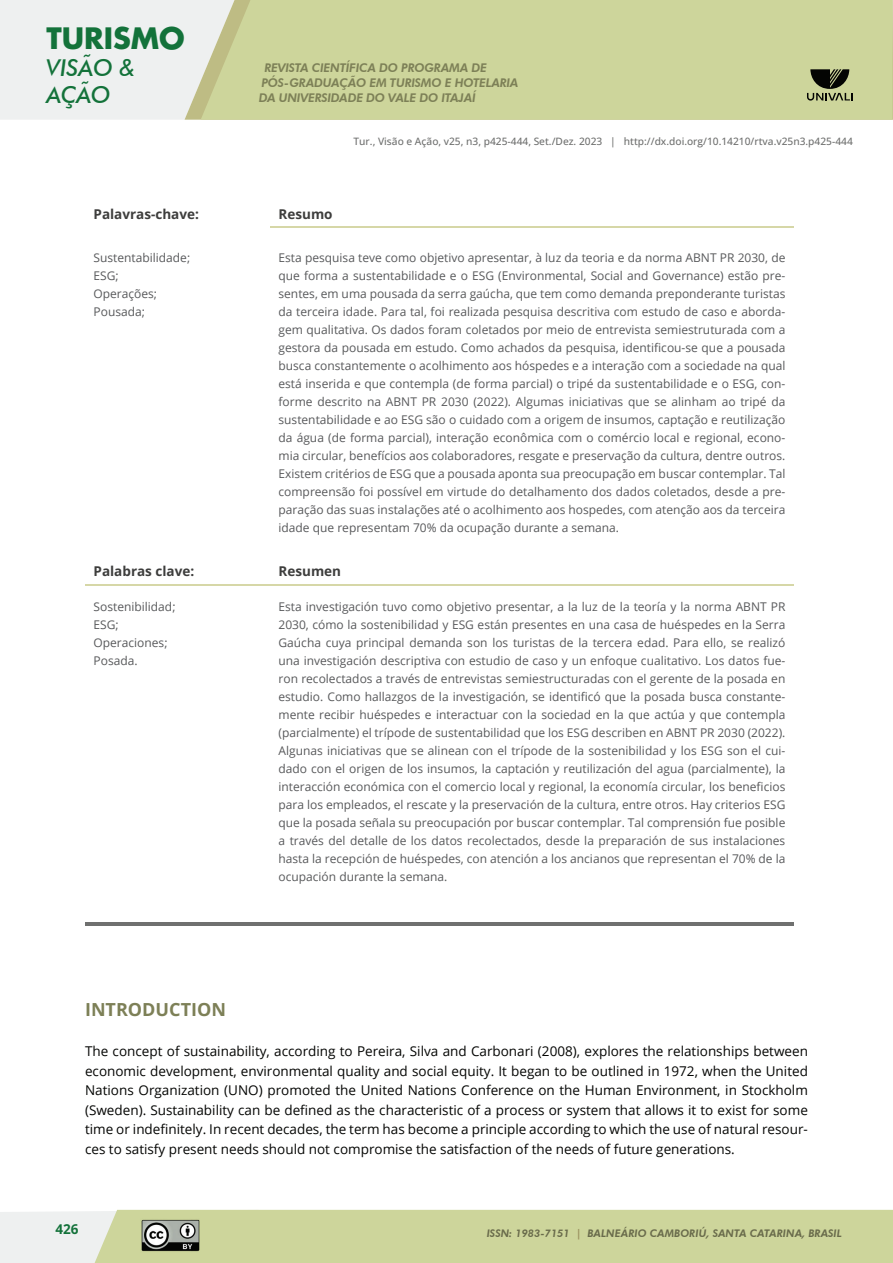
<style>
.page{position:relative;width:893px;height:1263px;background:#fff}
.page>*{position:absolute;margin:0;border:0;box-sizing:border-box;transform-origin:0 0}
.t1{font:700 28.8px "Futura";color:#13723a}
.t2{font:italic 500 23.25px/26.5px "Futura BT";color:#13723a}
.t3{font:700 18px "Open Sans";color:#7d8057}
.t4{font:13.5px/19.5px "Open Sans";color:#040503;text-align:justify}
.t5{font:700 13.5px "Open Sans";color:#3d3d3c}
.t6{font:700 13.5px "Open Sans";color:#13723a}
.t7{font:12px/18px "Open Sans";color:#58595b}
.t8{font:italic 800 12px/15px "Futura BT";letter-spacing:-.02em;color:#7d8057}
.t9{font:italic 800 10.5px "Futura BT";color:#696b4b}
.t10{font:500 10.2px "Open Sans";color:#6f706f}
.s1{color:#99905e}
</style>
<div class="page">
<div style="left:0;top:0;width:185px;height:120px;background:#eef0f0"></div>
<svg style="left:185px;top:0;width:708px;height:120px;background:#e4e5d9"></svg>
<div style="left:201px;top:0;width:691px;height:120px;background:#cdd59b"></div>
<svg style="left:0;top:1210px;width:893px;height:53px;background:#d1d8a5"></svg>
<svg style="left:807px;top:69px;width:46px;height:32px"></svg>
<hr style="left:270px;top:226px;width:524px;height:2px;background:#d6d7a7">
<hr style="left:85px;top:584px;width:185px;height:1px;background:#d6d7a7">
<hr style="left:270px;top:584px;width:524px;height:1px;background:#d6d7a7">
<hr style="left:85px;top:922px;width:185px;height:3px;background:#6f706f">
<hr style="left:270px;top:922px;width:524px;height:3px;background:#6f706f">
<img style="left:140px;top:1219px;width:60px;height:33px">
<h1 class="t1" style="left:46px;top:20px;width:140px">TURISMO</h1>
<h2 class="t2" style="left:46px;top:54px;width:90px">VISÃO &amp;<br>AÇÃO</h2>
<p class="t8" style="left:259px;top:60px;width:261px;text-indent:6px">REVISTA CIENTÍFICA DO PROGRAMA DE<br>PÓS-GRADUAÇÃO EM TURISMO E HOTELARIA<br>DA UNIVERSIDADE DO VALE DO ITAJAÍ</p>
<p class="t10" style="left:354px;top:134px;width:501px">Tur., Visão e Ação, v25, n3, p425-444, Set./Dez. 2023 | http://dx.doi.org/10.14210/rtva.v25n3.p425-444</p>
<p class="t5" style="left:94px;top:204px;width:107px">Palavras-chave:</p>
<p class="t5" style="left:279px;top:204px;width:56px">Resumo</p>
<p class="t7" style="left:94px;top:248px;width:98px">Sustentabilidade;<br>ESG;<br>Operações;<br>Pousada;</p>
<p class="t7" style="left:278px;top:248px;width:508px;text-align:justify">Esta pesquisa teve como objetivo apresentar, à luz da teoria e da norma ABNT PR 2030, de que forma a sustentabilidade e o ESG (Environmental, Social and Governance) estão pre&shy;sentes, em uma pousada da serra gaúcha, que tem como demanda preponderante turistas da terceira idade. Para tal, foi realizada pesquisa descritiva com estudo de caso e aborda&shy;gem qualitativa. Os dados foram coletados por meio de entrevista semiestruturada com a gestora da pousada em estudo. Como achados da pesquisa, identificou-se que a pousada busca constantemente o acolhimento aos hóspedes e a interação com a sociedade na qual está inserida e que contempla (de forma parcial) o tripé da sustentabilidade e o ESG, con&shy;forme descrito na ABNT PR 2030 (2022). Algumas iniciativas que se alinham ao tripé da sustentabilidade e ao ESG são o cuidado com a origem de insumos, captação e reutilização da água (de forma parcial), interação econômica com o comércio local e regional, econo&shy;mia circular, benefícios aos colaboradores, resgate e preservação da cultura, dentre outros.<br>Existem critérios de ESG que a pousada aponta sua preocupação em buscar contemplar. Tal compreensão foi possível em virtude do detalhamento dos dados coletados, desde a pre&shy;paração das suas instalações até o acolhimento aos hospedes, com atenção aos da terceira idade que representam 70% da ocupação durante a semana.</p>
<p class="t5" style="left:94px;top:562px;width:102px">Palabras clave:</p>
<p class="t5" style="left:279px;top:562px;width:64px">Resumen</p>
<p class="t7" style="left:94px;top:597px;width:83px">Sostenibilidad;<br>ESG;<br>Operaciones;<br>Posada.</p>
<p class="t7" style="left:278px;top:597px;width:508px;text-align:justify">Esta investigación tuvo como objetivo presentar, a la luz de la teoría y la norma ABNT PR 2030, cómo la sostenibilidad y ESG están presentes en una casa de huéspedes en la Serra Gaúcha cuya principal demanda son los turistas de la tercera edad. Para ello, se realizó una investigación descriptiva con estudio de caso y un enfoque cualitativo. Los datos fue&shy;ron recolectados a través de entrevistas semiestructuradas con el gerente de la posada en estudio. Como hallazgos de la investigación, se identificó que la posada busca constante&shy;mente recibir huéspedes e interactuar con la sociedad en la que actúa y que contempla (parcialmente) el trípode de sustentabilidad que los ESG describen en ABNT PR 2030 (2022).<br>Algunas iniciativas que se alinean con el trípode de la sostenibilidad y los ESG son el cui&shy;dado con el origen de los insumos, la captación y reutilización del agua (parcialmente), la interacción económica con el comercio local y regional, la economía circular, los beneficios para los empleados, el rescate y la preservación de la cultura, entre otros. Hay criterios ESG que la posada señala su preocupación por buscar contemplar. Tal comprensión fue posible a través del detalle de los datos recolectados, desde la preparación de sus instalaciones hasta la recepción de huéspedes, con atención a los ancianos que representan el 70% de la ocupación durante la semana.</p>
<h3 class="t3" style="left:85px;top:996px;width:142px">INTRODUCTION</h3>
<p class="t4" style="left:85px;top:1041px;width:724px">The concept of sustainability, according to Pereira, Silva and Carbonari (2008), explores the relationships between economic development, environmental quality and social equity. It began to be outlined in 1972, when the United Nations Organization (UNO) promoted the United Nations Conference on the Human Environment, in Stockholm (Sweden). Sustainability can be defined as the characteristic of a process or system that allows it to exist for some time or indefinitely. In recent decades, the term has become a principle according to which the use of natural resour&shy;ces to satisfy present needs should not compromise the satisfaction of the needs of future generations.</p>
<p class="t6" style="left:56px;top:1219px;width:25px">426</p>
<p class="t9" style="left:487px;top:1227px;width:357px">ISSN: 1983-7151 <span class="s1">|</span> BALNEÁRIO CAMBORIÚ, SANTA CATARINA, BRASIL</p>
</div>
